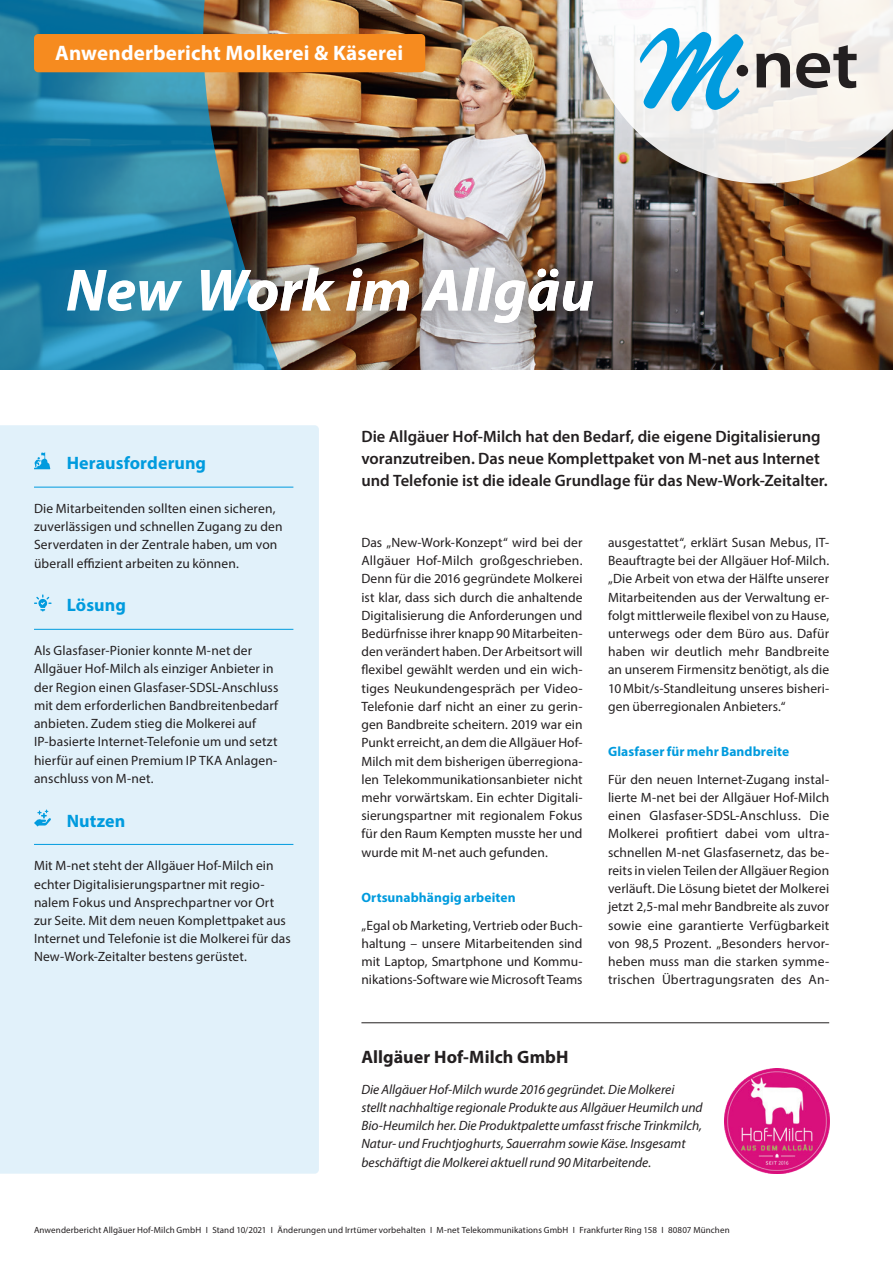
<style>
.page{position:relative;width:893px;height:1263px;background:#fff}
.page>*{position:absolute;margin:0;border:0;box-sizing:border-box;transform-origin:0 0}
.t1{font:italic 700 60px "Myriad Pro";letter-spacing:.005em;color:#fff}
.t2{font:700 21px "Myriad Pro";letter-spacing:.01em;color:#fff}
.t3{font:700 18px "Myriad Pro";letter-spacing:.005em;color:#009bde}
.t4{font:700 18px "Myriad Pro";letter-spacing:.005em;color:#231f20}
.t5{font:600 16.5px/22.4px "Myriad Pro";color:#231f20}
.t6{font:13.5px/18.3px "Myriad Pro";letter-spacing:.01em;color:#231f20;text-align:justify}
.t7{font:italic 13.5px/18.3px "Myriad Pro";color:#231f20}
.t8{font:700 13.5px "Myriad Pro";letter-spacing:.005em;color:#009bde}
.t9{font:9px "Myriad Pro";letter-spacing:.015em;color:#231f20}
</style>
<div class="page">
<img style="left:396px;top:0;width:497px;height:370px">
<div style="left:0;top:425px;width:319px;height:749px;background:#e1f1fa"></div>
<hr style="left:34px;top:487px;width:259px;height:1px;background:#009bde">
<hr style="left:34px;top:629px;width:259px;height:1px;background:#009bde">
<hr style="left:34px;top:844px;width:259px;height:1px;background:#009bde">
<svg style="left:34px;top:452px;width:16px;height:17px"></svg>
<svg style="left:34px;top:594px;width:18px;height:17px"></svg>
<svg style="left:34px;top:809px;width:17px;height:17px"></svg>
<hr style="left:361px;top:1022px;width:468px;height:1px;background:#231f20">
<div style="left:39px;top:239px;width:588px;height:119px;background:#231f20;opacity:.5"></div>
<img style="left:0;top:0;width:396px;height:370px">
<img style="left:724px;top:1069px;width:105px;height:105px">
<svg style="left:583px;top:0;width:310px;height:184px;fill:#f4f0eb"></svg>
<svg style="left:756px;top:53px;width:34px;height:34px"></svg>
<svg style="left:796px;top:45px;width:61px;height:43px"></svg>
<div style="left:737px;top:65px;width:11px;height:11px;background:#231f20;border-radius:50%"></div>
<svg style="left:640px;top:27px;width:104px;height:85px"></svg>
<div style="left:34px;top:34px;width:391px;height:38px;background:#f68b1f;border-radius:4px"></div>
<h2 class="t2" style="left:55px;top:40px;width:350px">Anwenderbericht Molkerei &amp; Käserei</h2>
<h1 class="t1" style="left:66px;top:251px;width:530px">New Work im Allgäu</h1>
<h3 class="t3" style="left:67px;top:451px;width:141px">Herausforderung</h3>
<p class="t6" style="left:34px;top:499px;width:250px;text-align:left">Die Mitarbeitenden sollten einen sicheren, zuverlässigen und schnellen Zugang zu den Serverdaten in der Zentrale haben, um von überall effizient arbeiten zu können.</p>
<h3 class="t3" style="left:67px;top:594px;width:61px">Lösung</h3>
<p class="t6" style="left:34px;top:641px;width:246px;text-align:left">Als Glasfaser-Pionier konnte M-net der Allgäuer Hof-Milch als einziger Anbieter in der Region einen Glasfaser-SDSL-Anschluss mit dem erforderlichen Bandbreitenbedarf anbieten. Zudem stieg die Molkerei auf IP-basierte Internet-Telefonie um und setzt hierfür auf einen Premium IP TKA Anlagen&shy;anschluss von M-net.</p>
<h3 class="t3" style="left:67px;top:809px;width:60px">Nutzen</h3>
<p class="t6" style="left:34px;top:856px;width:258px;text-align:left">Mit M-net steht der Allgäuer Hof-Milch ein echter Digitalisierungspartner mit regio&shy;nalem Fokus und Ansprechpartner vor Ort zur Seite. Mit dem neuen Komplettpaket aus Internet und Telefonie ist die Molkerei für das New-Work-Zeitalter bestens gerüstet.</p>
<p class="t5" style="left:361px;top:425px;width:468px">Die Allgäuer Hof-Milch hat den Bedarf, die eigene Digitalisierung voranzutreiben. Das neue Komplettpaket von M-net aus Internet und Telefonie ist die ideale Grundlage für das New-Work-Zeitalter.</p>
<p class="t6" style="left:361px;top:533px;width:223px">Das „New-Work-Konzept“ wird bei der Allgäuer Hof-Milch großgeschrieben.<br>Denn für die 2016 gegründete Molkerei ist klar, dass sich durch die anhaltende Digitalisierung die Anforderungen und Bedürfnisse ihrer knapp 90 Mitarbeiten&shy;den verändert haben. Der Arbeitsort will flexibel gewählt werden und ein wich&shy;tiges Neukundengespräch per Video-Telefonie darf nicht an einer zu gerin&shy;gen Bandbreite scheitern. 2019 war ein Punkt erreicht, an dem die Allgäuer Hof-Milch mit dem bisherigen überregiona&shy;len Telekommunikationsanbieter nicht mehr vorwärtskam. Ein echter Digitali&shy;sierungspartner mit regionalem Fokus für den Raum Kempten musste her und wurde mit M-net auch gefunden.</p>
<p class="t8" style="left:361px;top:889px;width:156px">Ortsunabhängig arbeiten</p>
<p class="t6" style="left:361px;top:916px;width:223px">„Egal ob Marketing, Vertrieb oder Buch&shy;haltung – unsere Mitarbeitenden sind mit Laptop, Smartphone und Kommu&shy;nikations-Software wie Microsoft Teams</p>
<p class="t6" style="left:608px;top:533px;width:223px">ausgestattet“, erklärt Susan Mebus, IT-Beauftragte bei der Allgäuer Hof-Milch. „Die Arbeit von etwa der Hälfte unserer Mitarbeitenden aus der Verwaltung er&shy;folgt mittlerweile flexibel von zu Hause, unterwegs oder dem Büro aus. Dafür haben wir deutlich mehr Bandbreite an unserem Firmensitz benötigt, als die 10Mbit/s-Standleitung unseres bisheri&shy;gen überregionalen Anbieters.“</p>
<p class="t8" style="left:608px;top:743px;width:183px">Glasfaser für mehr Bandbreite</p>
<p class="t6" style="left:608px;top:770px;width:223px">Für den neuen Internet-Zugang instal&shy;lierte M-net bei der Allgäuer Hof-Milch einen Glasfaser-SDSL-Anschluss. Die Molkerei profitiert dabei vom ultra&shy;schnellen M-net Glasfasernetz, das be&shy;reits in vielen Teilen der Allgäuer Region verläuft. Die Lösung bietet der Molkerei jetzt 2,5-mal mehr Bandbreite als zuvor sowie eine garantierte Verfügbarkeit von 98,5 Prozent. „Besonders hervor&shy;heben muss man die starken symme&shy;trischen Übertragungsraten des An-</p>
<h3 class="t4" style="left:361px;top:1045px;width:209px">Allgäuer Hof-Milch GmbH</h3>
<p class="t7" style="left:361px;top:1080px;width:343px">Die Allgäuer Hof-Milch wurde 2016 gegründet. Die Molkerei stellt nachhaltige regionale Produkte aus Allgäuer Heumilch und Bio-Heumilch her. Die Produktpalette umfasst frische Trinkmilch, Natur- und Fruchtjoghurts, Sauerrahm sowie Käse. Insgesamt beschäftigt die Molkerei aktuell rund 90 Mitarbeitende.</p>
<p class="t9" style="left:34px;top:1225px;width:697px">Anwenderbericht Allgäuer Hof-Milch GmbH I Stand 10/2021 I Änderungen und Irrtümer vorbehalten I M-net Telekommunikations GmbH I Frankfurter Ring 158 I 80807 München</p>
</div>
